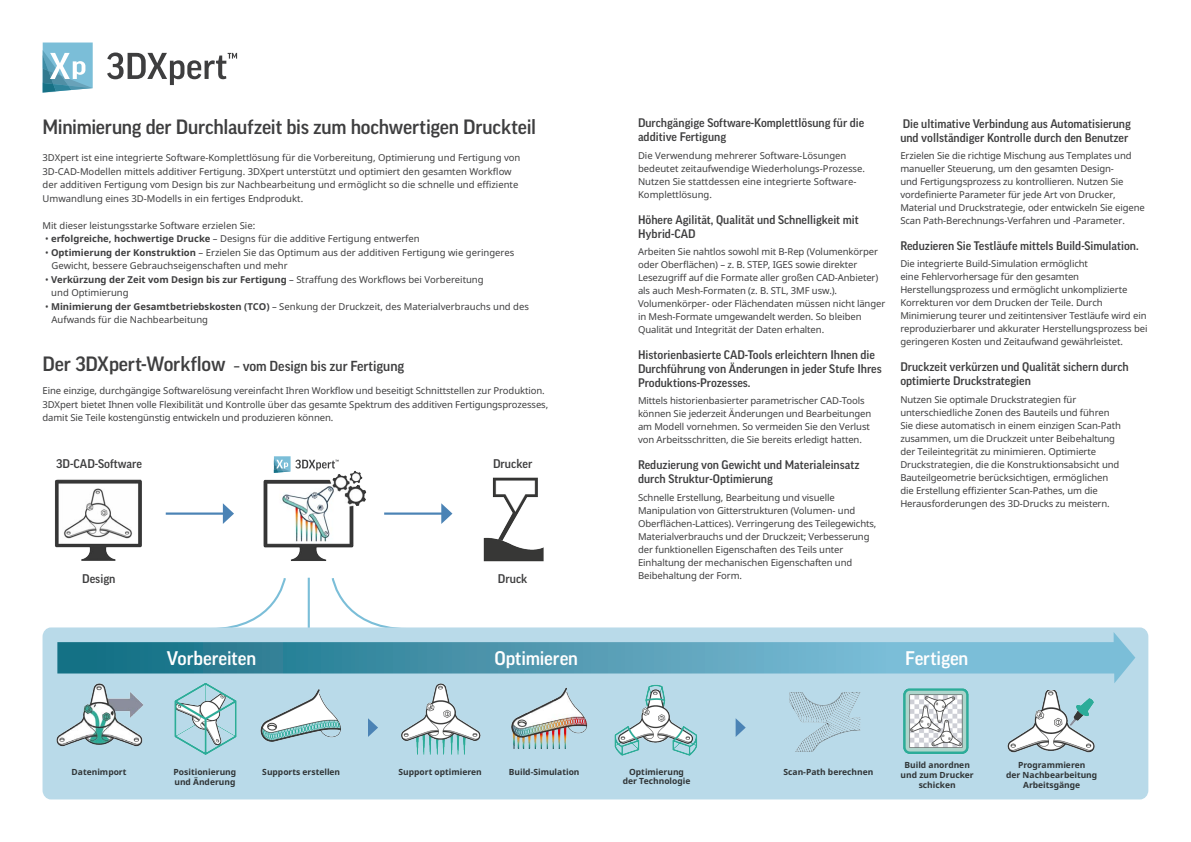
<style>
.page{position:relative;width:1191px;height:842px;background:#fff}
.page>*{position:absolute;margin:0;border:0;box-sizing:border-box;transform-origin:0 0}
.t1{font:500 20px "Good Pro";letter-spacing:-.015em;color:#3e3e3f}
.t2{font:500 19px "Good Pro";letter-spacing:-.01em;color:#fff}
.t3{font:500 14px "Good Pro";letter-spacing:-.005em;color:#3e3e3f}
.t4{font:500 12.2px "Good Pro";color:#3e3e3f}
.t5{font:500 12px/14px "Good Pro";color:#3e3e3f}
.t6{font:9.5px/13px "Noto Sans";letter-spacing:-.01em;color:#3e3e3f}
.t7{font:700 8.5px/10px "Noto Sans";color:#303537;text-align:center}
.s1{font-weight:700}
.s2{font-size:20px}
</style>
<div class="page">
<hr style="left:308px;top:578px;width:2px;height:58px;background:#7bbed8">
<svg style="left:226px;top:578px;width:60px;height:49px"></svg>
<svg style="left:331px;top:578px;width:61px;height:49px"></svg>
<img style="left:55px;top:479px;width:87px;height:82px">
<svg style="left:274px;top:456px;width:64px;height:10px"></svg>
<img style="left:263px;top:466px;width:104px;height:95px">
<img style="left:483px;top:477px;width:61px;height:85px">
<svg style="left:223px;top:503px;width:11px;height:21px"></svg>
<hr style="left:166px;top:512px;width:62px;height:3px;background:#4b83b5">
<svg style="left:441px;top:503px;width:11px;height:21px"></svg>
<hr style="left:384px;top:512px;width:63px;height:3px;background:#4b83b5">
<div style="left:43px;top:627px;width:1105px;height:172px;background:#b9dae9;border-radius:9px"></div>
<svg style="left:57px;top:632px;width:1078px;height:51px"></svg>
<img style="left:56px;top:679px;width:91px;height:68px">
<img style="left:260px;top:689px;width:81px;height:53px">
<img style="left:398px;top:677px;width:85px;height:78px">
<img style="left:174px;top:684px;width:63px;height:71px">
<img style="left:506px;top:677px;width:86px;height:72px">
<img style="left:614px;top:684px;width:83px;height:72px">
<img style="left:789px;top:692px;width:72px;height:60px">
<img style="left:903px;top:688px;width:66px;height:66px">
<img style="left:1007px;top:690px;width:88px;height:63px">
<svg style="left:368px;top:718px;width:10px;height:19px"></svg>
<svg style="left:735px;top:718px;width:10px;height:19px"></svg>
<svg style="left:107px;top:53px;width:130px;height:32px"></svg>
<svg style="left:43px;top:43px;width:50px;height:50px"></svg>
<p class="t1" style="left:43px;top:115px;width:495px">Minimierung der Durchlaufzeit bis zum hochwertigen Druckteil</p>
<p class="t6" style="left:43px;top:151px;width:479px;line-height:13.5px">3DXpert ist eine integrierte Software-Komplettlösung für die Vorbereitung, Optimierung und Fertigung von 3D-CAD-Modellen mittels additiver Fertigung. 3DXpert unterstützt und optimiert den gesamten Workflow der additiven Fertigung vom Design bis zur Nachbearbeitung und ermöglicht so die schnelle und effiziente Umwandlung eines 3D-Modells in ein fertiges Endprodukt.</p>
<p class="t6" style="left:43px;top:219px;width:214px">Mit dieser leistungsstarke Software erzielen Sie:</p>
<p class="t6" style="left:45px;top:232px;width:376px">• <span class="s1">erfolgreiche, hochwertige Drucke</span> – Designs für die additive Fertigung entwerfen</p>
<p class="t6" style="left:52px;top:245px;width:464px;line-height:13.5px;text-indent:-7px">• <span class="s1">Optimierung der Konstruktion</span> – Erzielen Sie das Optimum aus der additiven Fertigung wie geringeres<br>Gewicht, bessere Gebrauchseigenschaften und mehr</p>
<p class="t6" style="left:51px;top:272px;width:434px;line-height:13.5px;text-indent:-6px">• <span class="s1">Verkürzung der Zeit vom Design bis zur Fertigung</span> – Straffung des Workflows bei Vorbereitung und Optimierung</p>
<p class="t6" style="left:52px;top:299px;width:479px;line-height:13.5px;text-indent:-7px">• <span class="s1">Minimierung der Gesamtbetriebskosten (TCO)</span> – Senkung der Druckzeit, des Materialverbrauchs und des<br>Aufwands für die Nachbearbeitung</p>
<p class="t3" style="left:43px;top:358px;width:363px"><span class="s2">Der 3DXpert-Workflow</span> – vom Design bis zur Fertigung</p>
<p class="t6" style="left:43px;top:384px;width:507px;line-height:13.5px">Eine einzige, durchgängige Softwarelösung vereinfacht Ihren Workflow und beseitigt Schnittstellen zur Produktion.<br>3DXpert bietet Ihnen volle Flexibilität und Kontrolle über das gesamte Spektrum des additiven Fertigungsprozesses, damit Sie Teile kostengünstig entwickeln und produzieren können.</p>
<p class="t4" style="left:56px;top:457px;width:87px">3D-CAD-Software</p>
<p class="t4" style="left:493px;top:457px;width:41px">Drucker</p>
<p class="t4" style="left:82px;top:571px;width:35px">Design</p>
<p class="t4" style="left:498px;top:571px;width:31px">Druck</p>
<p class="t5" style="left:638px;top:116px;width:228px">Durchgängige Software-Komplettlösung für die additive Fertigung</p>
<p class="t6" style="left:638px;top:149px;width:228px">Die Verwendung mehrerer Software-Lösungen bedeutet zeitaufwendige Wiederholungs-Prozesse.<br>Nutzen Sie stattdessen eine integrierte Software-Komplettlösung.</p>
<p class="t5" style="left:638px;top:212px;width:222px">Höhere Agilität, Qualität und Schnelligkeit mit<br>Hybrid-CAD</p>
<p class="t6" style="left:638px;top:245px;width:249px">Arbeiten Sie nahtlos sowohl mit B-Rep (Volumenkörper oder Oberflächen) – z. B. STEP, IGES sowie direkter Lesezugriff auf die Formate aller großen CAD-Anbieter) als auch Mesh-Formaten (z. B. STL, 3MF usw.).<br>Volumenkörper- oder Flächendaten müssen nicht länger in Mesh-Formate umgewandelt werden. So bleiben Qualität und Integrität der Daten erhalten.</p>
<p class="t5" style="left:638px;top:348px;width:245px">Historienbasierte CAD-Tools erleichtern Ihnen die<br>Durchführung von Änderungen in jeder Stufe Ihres<br>Produktions-Prozesses.</p>
<p class="t6" style="left:638px;top:394px;width:235px">Mittels historienbasierter parametrischer CAD-Tools können Sie jederzeit Änderungen und Bearbeitungen am Modell vornehmen. So vermeiden Sie den Verlust von Arbeitsschritten, die Sie bereits erledigt hatten.</p>
<p class="t5" style="left:638px;top:458px;width:223px">Reduzierung von Gewicht und Materialeinsatz durch Struktur-Optimierung</p>
<p class="t6" style="left:638px;top:490px;width:240px">Schnelle Erstellung, Bearbeitung und visuelle Manipulation von Gitterstrukturen (Volumen- und Oberflächen-Lattices). Verringerung des Teilegewichts, Materialverbrauchs und der Druckzeit; Verbesserung der funktionellen Eigenschaften des Teils unter Einhaltung der mechanischen Eigenschaften und Beibehaltung der Form.</p>
<p class="t5" style="left:900px;top:116px;width:232px">Die ultimative Verbindung aus Automatisierung und vollständiger Kontrolle durch den Benutzer</p>
<p class="t6" style="left:900px;top:149px;width:246px">Erzielen Sie die richtige Mischung aus Templates und manueller Steuerung, um den gesamten Design-<br>und Fertigungsprozess zu kontrollieren. Nutzen Sie vordefinierte Parameter für jede Art von Drucker, Material und Druckstrategie, oder entwickeln Sie eigene Scan Path-Berechnungs-Verfahren und -Parameter.</p>
<p class="t5" style="left:900px;top:239px;width:240px">Reduzieren Sie Testläufe mittels Build-Simulation.</p>
<p class="t6" style="left:900px;top:257px;width:249px">Die integrierte Build-Simulation ermöglicht<br>eine Fehlervorhersage für den gesamten Herstellungsprozess und ermöglicht unkomplizierte Korrekturen vor dem Drucken der Teile. Durch Minimierung teurer und zeitintensiver Testläufe wird ein reproduzierbarer und akkurater Herstellungsprozess bei geringeren Kosten und Zeitaufwand gewährleistet.</p>
<p class="t5" style="left:900px;top:360px;width:230px">Druckzeit verkürzen und Qualität sichern durch optimierte Druckstrategien</p>
<p class="t6" style="left:900px;top:392px;width:222px">Nutzen Sie optimale Druckstrategien für unterschiedliche Zonen des Bauteils und führen Sie diese automatisch in einem einzigen Scan-Path zusammen, um die Druckzeit unter Beibehaltung der Teileintegrität zu minimieren. Optimierte Druckstrategien, die die Konstruktionsabsicht und Bauteilgeometrie berücksichtigen, ermöglichen die Erstellung effizienter Scan-Pathes, um die Herausforderungen des 3D-Drucks zu meistern.</p>
<p class="t2" style="left:167px;top:647px;width:91px">Vorbereiten</p>
<p class="t2" style="left:494px;top:647px;width:85px">Optimieren</p>
<p class="t2" style="left:905px;top:647px;width:65px">Fertigen</p>
<p class="t7" style="left:72px;top:766px;width:56px">Datenimport</p>
<p class="t7" style="left:174px;top:766px;width:64px;text-align:left">Positionierung und Änderung</p>
<p class="t7" style="left:262px;top:766px;width:79px">Supports erstellen</p>
<p class="t7" style="left:398px;top:766px;width:85px">Support optimieren</p>
<p class="t7" style="left:509px;top:766px;width:72px">Build-Simulation</p>
<p class="t7" style="left:622px;top:767px;width:69px;line-height:9px">Optimierung der Technologie</p>
<p class="t7" style="left:783px;top:766px;width:91px">Scan-Path berechnen</p>
<p class="t7" style="left:900px;top:760px;width:75px">Build anordnen und zum Drucker schicken</p>
<p class="t7" style="left:1006px;top:760px;width:93px">Programmieren<br>der Nachbearbeitung</p>
<p class="t7" style="left:1023px;top:780px;width:59px">Arbeitsgänge</p>
</div>
